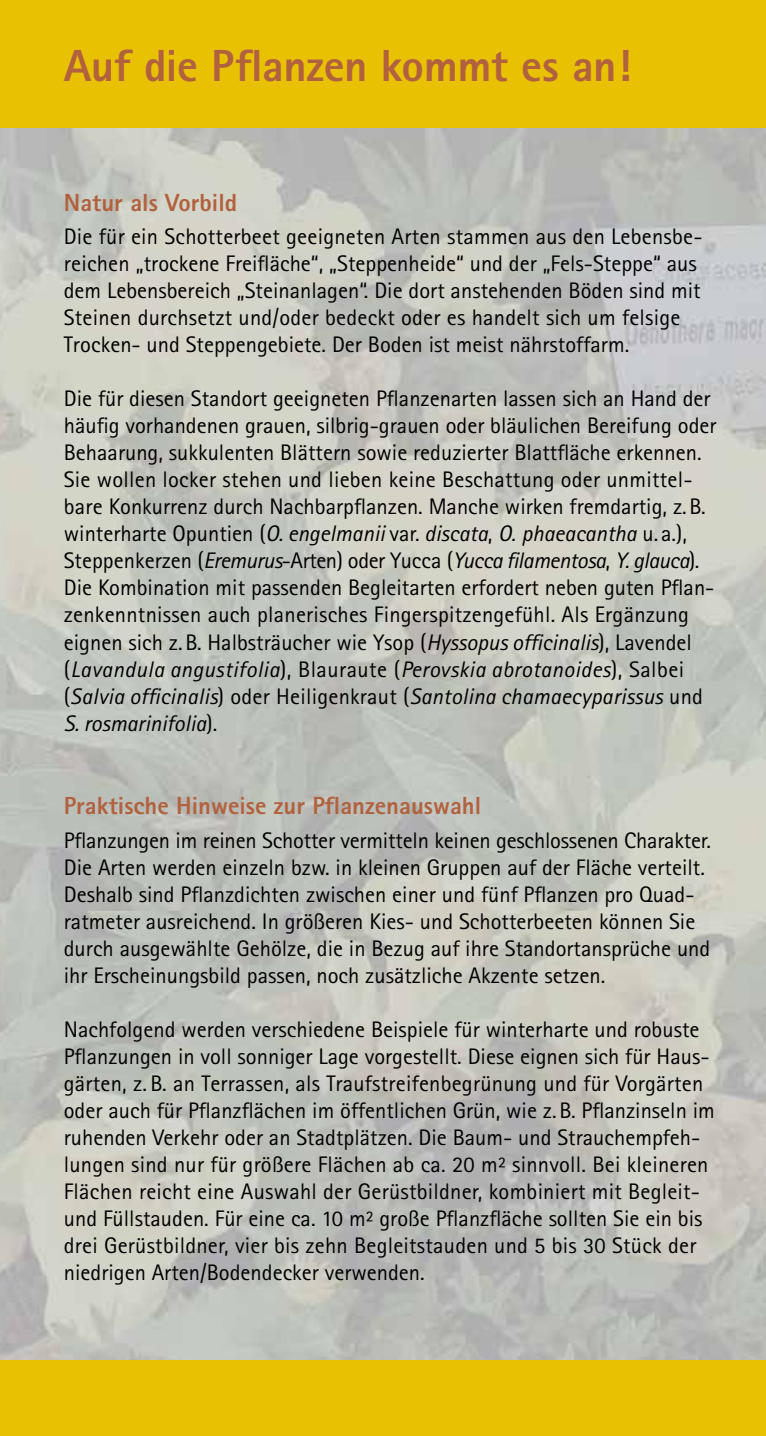
<style>
.page{position:relative;width:766px;height:1436px;background:#fff}
.page>*{position:absolute;margin:0;border:0;box-sizing:border-box;transform-origin:0 0}
.t1{font:800 45px "Rotis Sans Serif";letter-spacing:-.01em;color:#b2613e}
.t2{font:800 24.75px "Rotis Sans Serif";color:#b2613e}
.t3{font:22.5px/27px "Rotis Sans Serif";color:#000}
.s1{font-style:italic}
</style>
<div class="page">
<div style="left:0;top:1360px;width:765px;height:75px;background:#e9c103"></div>
<div style="left:0;top:0;width:765px;height:128px;background:#e9c103"></div>
<h1 class="t1" style="left:64px;top:37px;width:568px">Auf die Pflanzen kommt es an!</h1>
<p class="t2" style="left:64px;top:187px;width:175px">Natur als Vorbild</p>
<p class="t3" style="left:64px;top:223px;width:640px">Die für ein Schotterbeet geeigneten Arten stammen aus den Lebensbe&shy;reichen „trockene Freifläche“, „Steppenheide“ und der „Fels-Steppe“ aus dem Lebensbereich „Steinanlagen“. Die dort anstehenden Böden sind mit Steinen durchsetzt und/oder bedeckt oder es handelt sich um felsige Trocken- und Steppengebiete. Der Boden ist meist nährstoffarm.</p>
<p class="t3" style="left:64px;top:385px;width:654px">Die für diesen Standort geeigneten Pflanzenarten lassen sich an Hand der häufig vorhandenen grauen, silbrig-grauen oder bläulichen Bereifung oder Behaarung, sukkulenten Blättern sowie reduzierter Blattfläche erkennen.<br>Sie wollen locker stehen und lieben keine Beschattung oder unmittel&shy;bare Konkurrenz durch Nachbarpflanzen. Manche wirken fremdartig, z. B. winterharte Opuntien (<span class="s1">O. engelmanii</span> var. <span class="s1">discata</span>, <span class="s1">O. phaeacantha</span> u. a.), Steppenkerzen (<span class="s1">Eremurus</span>-Arten) oder Yucca (<span class="s1">Yucca filamentosa</span>, <span class="s1">Y. glauca</span>).<br>Die Kombination mit passenden Begleitarten erfordert neben guten Pflan&shy;zenkenntnissen auch planerisches Fingerspitzengefühl. Als Ergänzung eignen sich z. B. Halbsträucher wie Ysop (<span class="s1">Hyssopus officinalis</span>), Lavendel (<span class="s1">Lavandula angustifolia</span>), Blauraute (<span class="s1">Perovskia abrotanoides</span>), Salbei (<span class="s1">Salvia officinalis</span>) oder Heiligenkraut (<span class="s1">Santolina chamaecyparissus</span> und <span class="s1">S. rosmarinifolia</span>).</p>
<p class="t2" style="left:64px;top:790px;width:419px">Praktische Hinweise zur Pflanzenauswahl</p>
<p class="t3" style="left:64px;top:826px;width:648px">Pflanzungen im reinen Schotter vermitteln keinen geschlossenen Charakter.<br>Die Arten werden einzeln bzw. in kleinen Gruppen auf der Fläche verteilt.<br>Deshalb sind Pflanzdichten zwischen einer und fünf Pflanzen pro Quad&shy;ratmeter ausreichend. In größeren Kies- und Schotterbeeten können Sie durch ausgewählte Gehölze, die in Bezug auf ihre Standortansprüche und ihr Erscheinungsbild passen, noch zusätzliche Akzente setzen.</p>
<p class="t3" style="left:64px;top:1015px;width:652px">Nachfolgend werden verschiedene Beispiele für winterharte und robuste Pflanzungen in voll sonniger Lage vorgestellt. Diese eignen sich für Haus&shy;gärten, z. B. an Terrassen, als Traufstreifenbegrünung und für Vorgärten oder auch für Pflanzflächen im öffentlichen Grün, wie z. B. Pflanzinseln im ruhenden Verkehr oder an Stadtplätzen. Die Baum- und Strauchempfeh&shy;lungen sind nur für größere Flächen ab ca. 20 m² sinnvoll. Bei kleineren Flächen reicht eine Auswahl der Gerüstbildner, kombiniert mit Begleit&shy;und Füllstauden. Für eine ca. 10 m² große Pflanzfläche sollten Sie ein bis drei Gerüstbildner, vier bis zehn Begleitstauden und 5 bis 30 Stück der niedrigen Arten/Bodendecker verwenden.</p>
</div>
